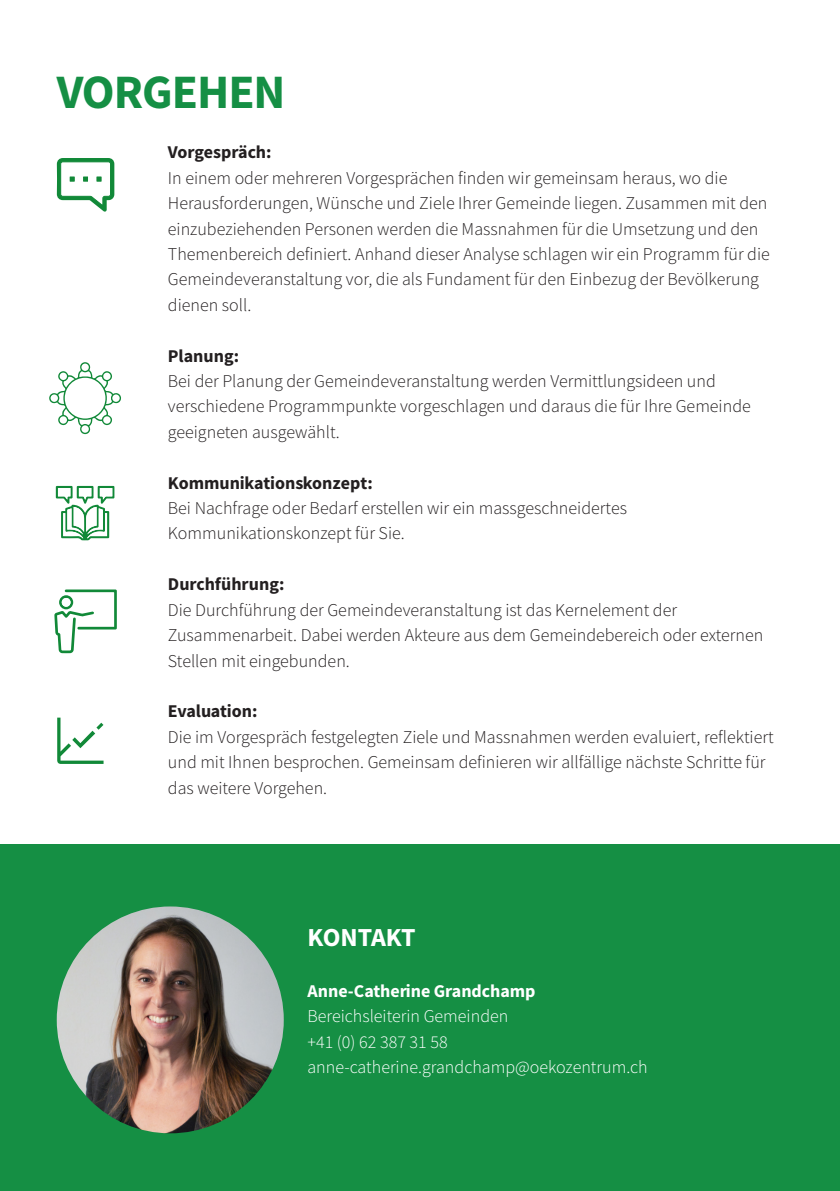
<style>
.page{position:relative;width:840px;height:1191px;background:#fff}
.page>*{position:absolute;margin:0;border:0;box-sizing:border-box;transform-origin:0 0}
._01_01_Header{font:48px "Source Sans Variable";letter-spacing:-.02em;color:#158f44}
._01_02_Untertitel{font:26px "Source Sans Variable";letter-spacing:-.015em;color:#fff}
._01_Fliestext{font:18px/25.4px "Source Sans Variable";color:#231f20}
._01_Fliestext-2{font:18px "Source Sans Variable";color:#fff}
</style>
<div class="page">
<svg style="left:55px;top:485px;width:60px;height:56px"></svg>
<svg style="left:57px;top:158px;width:57px;height:54px"></svg>
<svg style="left:49px;top:362px;width:72px;height:72px"></svg>
<svg style="left:54px;top:589px;width:63px;height:65px"></svg>
<div style="left:62px;top:598px;width:9px;height:9px;background:#fff;border-radius:50%"></div>
<svg style="left:57px;top:717px;width:47px;height:47px"></svg>
<svg style="left:96px;top:722px;width:7px;height:7px"></svg>
<div style="left:0;top:844px;width:839px;height:347px;background:#158f44"></div>
<img style="left:57px;top:906px;width:226px;height:227px;border-radius:113px">
<p class="_01_01_Header" style="left:57px;top:63px;width:230px">VORGEHEN</p>
<p class="_01_Fliestext" style="left:168px;top:140px;width:105px">Vorgespräch:</p>
<p class="_01_Fliestext" style="left:168px;top:165px;width:603px">In einem oder mehreren Vorgesprächen finden wir gemeinsam heraus, wo die Herausforderungen, Wünsche und Ziele Ihrer Gemeinde liegen. Zusammen mit den einzubeziehenden Personen werden die Massnahmen für die Umsetzung und den Themenbereich definiert. Anhand dieser Analyse schlagen wir ein Programm für die Gemeindeveranstaltung vor, die als Fundament für den Einbezug der Bevölkerung dienen soll.</p>
<p class="_01_Fliestext" style="left:168px;top:343px;width:73px">Planung:</p>
<p class="_01_Fliestext" style="left:168px;top:368px;width:584px">Bei der Planung der Gemeindeveranstaltung werden Vermittlungsideen und verschiedene Programmpunkte vorgeschlagen und daraus die für Ihre Gemeinde geeigneten ausgewählt.</p>
<p class="_01_Fliestext" style="left:168px;top:470px;width:206px">Kommunikationskonzept:</p>
<p class="_01_Fliestext" style="left:168px;top:495px;width:460px">Bei Nachfrage oder Bedarf erstellen wir ein massgeschneidertes<br>Kommunikationskonzept für Sie.</p>
<p class="_01_Fliestext" style="left:168px;top:572px;width:118px">Durchführung:</p>
<p class="_01_Fliestext" style="left:168px;top:597px;width:596px">Die Durchführung der Gemeindeveranstaltung ist das Kernelement der<br>Zusammenarbeit. Dabei werden Akteure aus dem Gemeindebereich oder externen<br>Stellen mit eingebunden.</p>
<p class="_01_Fliestext" style="left:168px;top:699px;width:91px">Evaluation:</p>
<p class="_01_Fliestext" style="left:168px;top:724px;width:607px">Die im Vorgespräch festgelegten Ziele und Massnahmen werden evaluiert, reflektiert und mit Ihnen besprochen. Gemeinsam definieren wir allfällige nächste Schritte für das weitere Vorgehen.</p>
<p class="_01_02_Untertitel" style="left:307px;top:921px;width:110px">KONTAKT</p>
<p class="_01_Fliestext-2" style="left:307px;top:980px;width:229px">Anne-Catherine Grandchamp</p>
<p class="_01_Fliestext-2" style="left:307px;top:1005px;width:202px">Bereichsleiterin Gemeinden</p>
<p class="_01_Fliestext-2" style="left:307px;top:1030px;width:142px">+41 (0) 62 387 31 58</p>
<p class="_01_Fliestext-2" style="left:307px;top:1056px;width:341px">anne-catherine.grandchamp@oekozentrum.ch</p>
</div>
